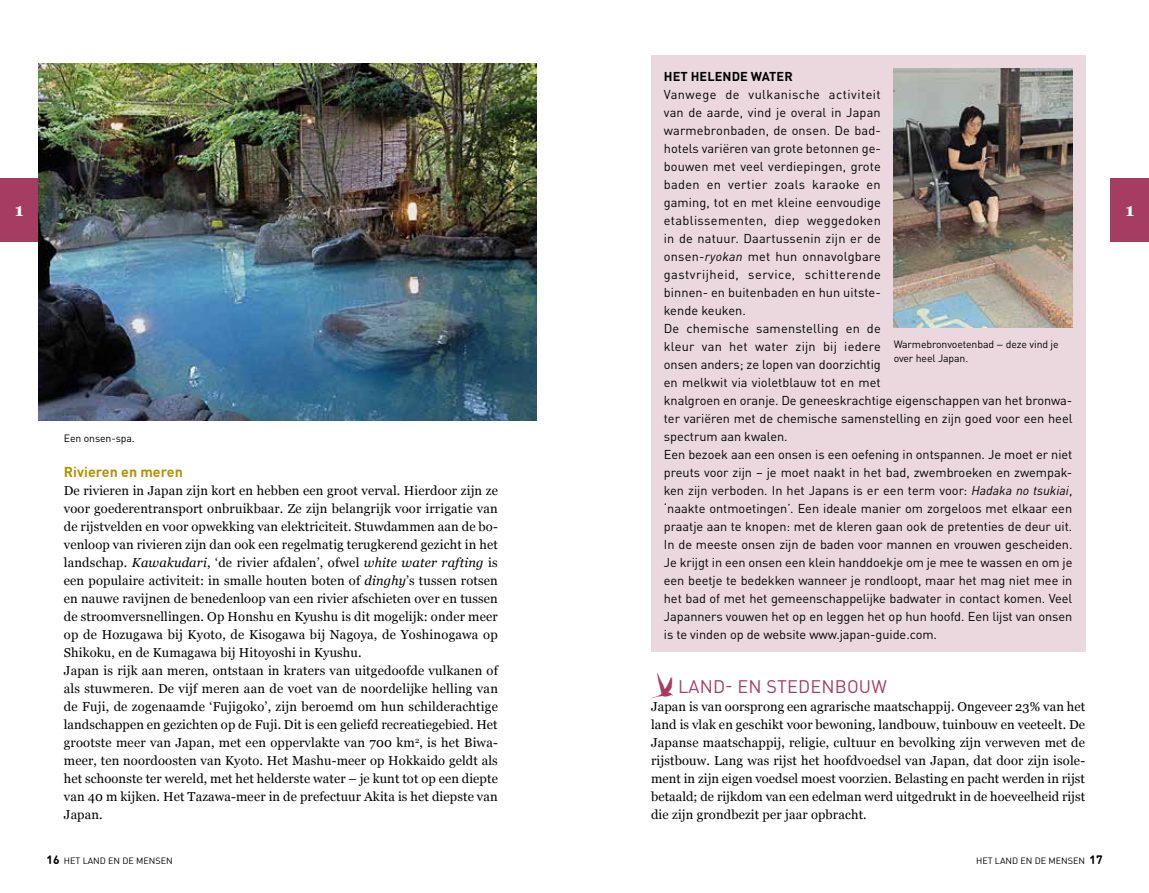
<style>
.page{position:relative;width:1149px;height:893px;background:#fff}
.page>*{position:absolute;margin:0;border:0;box-sizing:border-box;transform-origin:0 0}
.t1{font:18px "DIN Pro";letter-spacing:.01em;color:#a53c62}
.t2{font:700 18px "Georgia";color:#fff}
.t3{font:700 14.25px "DIN Pro";color:#b59100}
.t4{font:12.9px/18px "Georgia";letter-spacing:.01em;color:#000}
.t5{font:12.75px/18px "DIN Pro";letter-spacing:-.005em;color:#000}
.t6{font:700 12.75px "DIN Pro";letter-spacing:.005em;color:#000}
.t7{font:700 12px "DIN Round Offc";color:#000}
.t8{font:10.5px/13.5px "DIN Pro";letter-spacing:-.01em;color:#000}
.t9{font:9px "DIN Round Offc";color:#000}
.s1{font-style:italic}
.s2{font-family:"Georgia"}
.s3{font-family:"Dominicus";font-size:36px}
.s4{font-weight:700;font-size:12px}
</style>
<div class="page">
<div style="left:1110px;top:179px;width:38px;height:63px;background:#a53c62"></div>
<div style="left:0;top:179px;width:38px;height:63px;background:#a53c62"></div>
<img style="left:38px;top:64px;width:498px;height:357px">
<div style="left:651px;top:55px;width:433px;height:597px;background:#ebd8de"></div>
<img style="left:893px;top:68px;width:178px;height:259px">
<p class="t6" style="left:663px;top:66px;width:130px">HET HELENDE WATER</p>
<p class="t5" style="left:663px;top:84px;width:410px">Vanwege de vulkanische activiteit<br>van de aarde, vind je overal in Japan<br>warmebronbaden, de onsen. De bad-<br>hotels variëren van grote betonnen ge-<br>bouwen met veel verdiepingen, grote<br>baden en vertier zoals karaoke en<br>gaming, tot en met kleine eenvoudige<br>etablissementen, diep weggedoken<br>in de natuur. Daartussenin zijn er de<br>onsen-<span class="s1">ryokan</span> met hun onnavolgbare<br>gastvrijheid, service, schitterende<br>binnen- en buitenbaden en hun uitste-<br>kende keuken.<br>De chemische samenstelling en de<br>kleur van het water zijn bij iedere<br>onsen anders; ze lopen van doorzichtig<br>en melkwit via violetblauw tot en met<br>knalgroen en oranje. De geneeskrachtige eigenschappen van het bronwa&shy;ter variëren met de chemische samenstelling en zijn goed voor een heel spectrum aan kwalen.<br>Een bezoek aan een onsen is een oefening in ontspannen. Je moet er niet preuts voor zijn – je moet naakt in het bad, zwembroeken en zwempak&shy;ken zijn verboden. In het Japans is er een term voor: <span class="s1">Hadaka no tsukiai</span>, ‘naakte ontmoetingen’. Een ideale manier om zorgeloos met elkaar een praatje aan te knopen: met de kleren gaan ook de pretenties de deur uit.<br>In de meeste onsen zijn de baden voor mannen en vrouwen gescheiden.<br>Je krijgt in een onsen een klein handdoekje om je mee te wassen en om je een beetje te bedekken wanneer je rondloopt, maar het mag niet mee in het bad of met het gemeenschappelijke badwater in contact komen. Veel Japanners vouwen het op en leggen het op hun hoofd. Een lijst van onsen is te vinden op de website www.japan-guide.com.</p>
<h1 class="t2" style="left:15px;top:198px;width:10px">1</h1>
<h1 class="t2" style="left:1124px;top:198px;width:10px">1</h1>
<p class="t8" style="left:893px;top:337px;width:166px">Warmebronvoetenbad <span class="s2">–</span> deze vind je over heel Japan.</p>
<p class="t8" style="left:64px;top:430px;width:72px">Een onsen-spa.</p>
<p class="t3" style="left:64px;top:460px;width:120px">Rivieren en meren</p>
<p class="t4" style="left:64px;top:482px;width:435px">De rivieren in Japan zijn kort en hebben een groot verval. Hierdoor zijn ze voor goederentransport onbruikbaar. Ze zijn belangrijk voor irrigatie van de rijstvelden en voor opwekking van elektriciteit. Stuwdammen aan de bo&shy;venloop van rivieren zijn dan ook een regelmatig terugkerend gezicht in het landschap. <span class="s1">Kawakudari</span>, ‘de rivier afdalen’, ofwel <span class="s1">white water rafting</span> is een populaire activiteit: in smalle houten boten of <span class="s1">dinghy</span>’s tussen rotsen en nauwe ravijnen de benedenloop van een rivier afschieten over en tussen de stroomversnellingen. Op Honshu en Kyushu is dit mogelijk: onder meer op de Hozugawa bij Kyoto, de Kisogawa bij Nagoya, de Yoshinogawa op Shikoku, en de Kumagawa bij Hitoyoshi in Kyushu.<br>Japan is rijk aan meren, ontstaan in kraters van uitgedoofde vulkanen of als stuwmeren. De vijf meren aan de voet van de noordelijke helling van de Fuji, de zogenaamde ‘Fujigoko’, zijn beroemd om hun schilderachtige landschappen en gezichten op de Fuji. Dit is een geliefd recreatiegebied. Het grootste meer van Japan, met een oppervlakte van 700 km<sup>2</sup>, is het Biwa&shy;meer, ten noordoosten van Kyoto. Het Mashu-meer op Hokkaido geldt als het schoonste ter wereld, met het helderste water – je kunt tot op een diepte van 40 m kijken. Het Tazawa-meer in de prefectuur Akita is het diepste van Japan.</p>
<h1 class="t1" style="left:651px;top:672px;width:237px"><span class="s3">?</span> LAND- EN STEDENBOUW</h1>
<p class="t4" style="left:651px;top:698px;width:435px;text-align:justify">Japan is van oorsprong een agrarische maatschappij. Ongeveer 23% van het land is vlak en geschikt voor bewoning, landbouw, tuinbouw en veeteelt. De Japanse maatschappij, religie, cultuur en bevolking zijn verweven met de rijstbouw. Lang was rijst het hoofdvoedsel van Japan, dat door zijn isole&shy;ment in zijn eigen voedsel moest voorzien. Belasting en pacht werden in rijst betaald; de rijkdom van een edelman werd uitgedrukt in de hoeveelheid rijst die zijn grondbezit per jaar opbracht.</p>
<p class="t9" style="left:46px;top:855px;width:128px"><span class="s4">16</span> HET LAND EN DE MENSEN</p>
<p class="t7" style="left:1089px;top:852px;width:15px">17</p>
<p class="t9" style="left:975px;top:855px;width:110px">HET LAND EN DE MENSEN</p>
</div>
